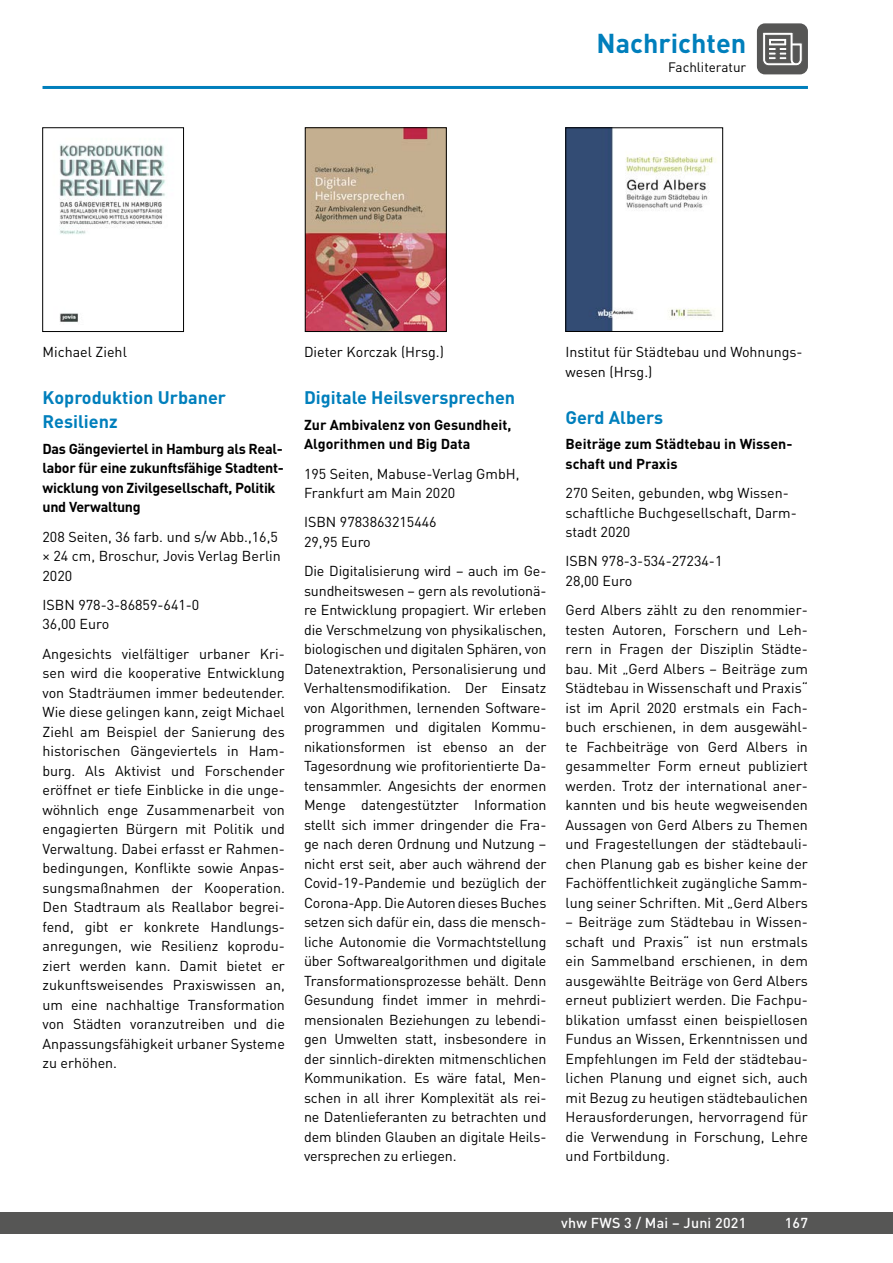
<style>
.page{position:relative;width:893px;height:1263px;background:#fff}
.page>*{position:absolute;margin:0;border:0;box-sizing:border-box;transform-origin:0 0}
.t1{font:700 27px "DIN Pro";color:#007fbc}
.t2{font:700 18px/24px "DIN Pro";color:#007fbc}
.t3{font:14.25px/19.5px "DIN Pro";color:#000}
.t4{font:700 14.25px/19.5px "DIN Pro";letter-spacing:-.02em;color:#000}
.t5{font:700 14.25px/19.5px "DIN Pro";color:#000}
.t6{font:500 14.25px "DIN Pro";letter-spacing:.015em;color:#fff}
.t7{font:13.5px "DIN Pro";color:#000}
</style>
<div class="page">
<div style="left:0;top:1212px;width:893px;height:21px;background:#565655"></div>
<hr style="left:43px;top:86px;width:765px;height:3px;background:#007fbc">
<div style="left:757px;top:23px;width:51px;height:51px;background:#565655;border-radius:8px"></div>
<svg style="left:763px;top:32px;width:39px;height:34px"></svg>
<img style="left:307px;top:130px;width:137px;height:200px">
<div style="left:305px;top:128px;width:141px;height:204px;border:1px solid #000"></div>
<img style="left:59px;top:144px;width:106px;height:179px">
<div style="left:43px;top:128px;width:141px;height:204px;border:1px solid #000"></div>
<img style="left:568px;top:130px;width:149px;height:200px">
<div style="left:566px;top:128px;width:157px;height:204px;border:1px solid #000"></div>
<h1 class="t1" style="left:597px;top:25px;width:151px">Nachrichten</h1>
<p class="t7" style="left:668px;top:58px;width:79px">Fachliteratur</p>
<p class="t3" style="left:43px;top:342px;width:86px">Michael Ziehl</p>
<p class="t2" style="left:43px;top:385px;width:185px">Koproduktion Urbaner<br>Resilienz</p>
<p class="t4" style="left:43px;top:438px;width:243px">Das Gängeviertel in Hamburg als Real&shy;labor für eine zukunftsfähige Stadtent&shy;wicklung von Zivilgesellschaft, Politik und Verwaltung</p>
<p class="t3" style="left:43px;top:526px;width:240px">208 Seiten, 36 farb. und s/w Abb.,16,5 × 24 cm, Broschur, Jovis Verlag Berlin<br>2020</p>
<p class="t3" style="left:43px;top:594px;width:158px">ISBN 978-3-86859-641-0<br>36,00 Euro</p>
<p class="t3" style="left:43px;top:643px;width:244px;text-align:justify">Angesichts vielfältiger urbaner Kri&shy;sen wird die kooperative Entwicklung von Stadträumen immer bedeutender.<br>Wie diese gelingen kann, zeigt Michael Ziehl am Beispiel der Sanierung des historischen Gängeviertels in Ham&shy;burg. Als Aktivist und Forschender eröffnet er tiefe Einblicke in die unge&shy;wöhnlich enge Zusammenarbeit von engagierten Bürgern mit Politik und Verwaltung. Dabei erfasst er Rahmen&shy;bedingungen, Konflikte sowie Anpas&shy;sungsmaßnahmen der Kooperation.<br>Den Stadtraum als Reallabor begrei&shy;fend, gibt er konkrete Handlungs&shy;anregungen, wie Resilienz koprodu&shy;ziert werden kann. Damit bietet er zukunftsweisendes Praxiswissen an, um eine nachhaltige Transformation von Städten voranzutreiben und die Anpassungsfähigkeit urbaner Systeme zu erhöhen.</p>
<p class="t3" style="left:304px;top:342px;width:141px">Dieter Korczak (Hrsg.)</p>
<p class="t2" style="left:304px;top:385px;width:213px">Digitale Heilsversprechen</p>
<p class="t5" style="left:304px;top:414px;width:209px">Zur Ambivalenz von Gesundheit,<br>Algorithmen und Big Data</p>
<p class="t3" style="left:304px;top:463px;width:217px">195 Seiten, Mabuse-Verlag GmbH,<br>Frankfurt am Main 2020</p>
<p class="t3" style="left:304px;top:512px;width:134px">ISBN 9783863215446<br>29,95 Euro</p>
<p class="t3" style="left:304px;top:561px;width:244px;text-align:justify">Die Digitalisierung wird – auch im Ge&shy;sundheitswesen – gern als revolutionä&shy;re Entwicklung propagiert. Wir erleben die Verschmelzung von physikalischen, biologischen und digitalen Sphären, von Datenextraktion, Personalisierung und Verhaltensmodifikation. Der Einsatz von Algorithmen, lernenden Software&shy;programmen und digitalen Kommu&shy;nikationsformen ist ebenso an der Tagesordnung wie profitorientierte Da&shy;tensammler. Angesichts der enormen Menge datengestützter Information stellt sich immer dringender die Fra&shy;ge nach deren Ordnung und Nutzung – nicht erst seit, aber auch während der Covid-19-Pandemie und bezüglich der Corona-App. Die Autoren dieses Buches setzen sich dafür ein, dass die mensch&shy;liche Autonomie die Vormachtstellung über Softwarealgorithmen und digitale Transformationsprozesse behält. Denn Gesundung findet immer in mehrdi&shy;mensionalen Beziehungen zu lebendi&shy;gen Umwelten statt, insbesondere in der sinnlich-direkten mitmenschlichen Kommunikation. Es wäre fatal, Men&shy;schen in all ihrer Komplexität als rei&shy;ne Datenlieferanten zu betrachten und dem blinden Glauben an digitale Heils&shy;versprechen zu erliegen.</p>
<p class="t3" style="left:566px;top:341px;width:238px">Institut für Städtebau und Wohnungs&shy;wesen (Hrsg.)</p>
<p class="t2" style="left:566px;top:404px;width:99px">Gerd Albers</p>
<p class="t5" style="left:566px;top:434px;width:228px">Beiträge zum Städtebau in Wissen&shy;schaft und Praxis</p>
<p class="t3" style="left:566px;top:483px;width:233px">270 Seiten, gebunden, wbg Wissen&shy;schaftliche Buchgesellschaft, Darm&shy;stadt 2020</p>
<p class="t3" style="left:566px;top:551px;width:158px">ISBN 978-3-534-27234-1<br>28,00 Euro</p>
<p class="t3" style="left:566px;top:600px;width:244px;text-align:justify">Gerd Albers zählt zu den renommier&shy;testen Autoren, Forschern und Leh&shy;rern in Fragen der Disziplin Städte&shy;bau. Mit „Gerd Albers – Beiträge zum Städtebau in Wissenschaft und Praxis“ ist im April 2020 erstmals ein Fach&shy;buch erschienen, in dem ausgewähl&shy;te Fachbeiträge von Gerd Albers in gesammelter Form erneut publiziert werden. Trotz der international aner&shy;kannten und bis heute wegweisenden Aussagen von Gerd Albers zu Themen und Fragestellungen der städtebauli&shy;chen Planung gab es bisher keine der Fachöffentlichkeit zugängliche Samm&shy;lung seiner Schriften. Mit „Gerd Albers</p>
<p class="t3" style="left:566px;top:912px;width:244px;text-align:justify">– Beiträge zum Städtebau in Wissen&shy;schaft und Praxis“ ist nun erstmals ein Sammelband erschienen, in dem ausgewählte Beiträge von Gerd Albers erneut publiziert werden. Die Fachpu&shy;blikation umfasst einen beispiellosen Fundus an Wissen, Erkenntnissen und Empfehlungen im Feld der städtebau&shy;lichen Planung und eignet sich, auch mit Bezug zu heutigen städtebaulichen Herausforderungen, hervorragend für die Verwendung in Forschung, Lehre und Fortbildung.</p>
<p class="t6" style="left:561px;top:1213px;width:187px">vhw FWS 3 / Mai – Juni 2021</p>
<p class="t6" style="left:785px;top:1213px;width:25px">167</p>
</div>
